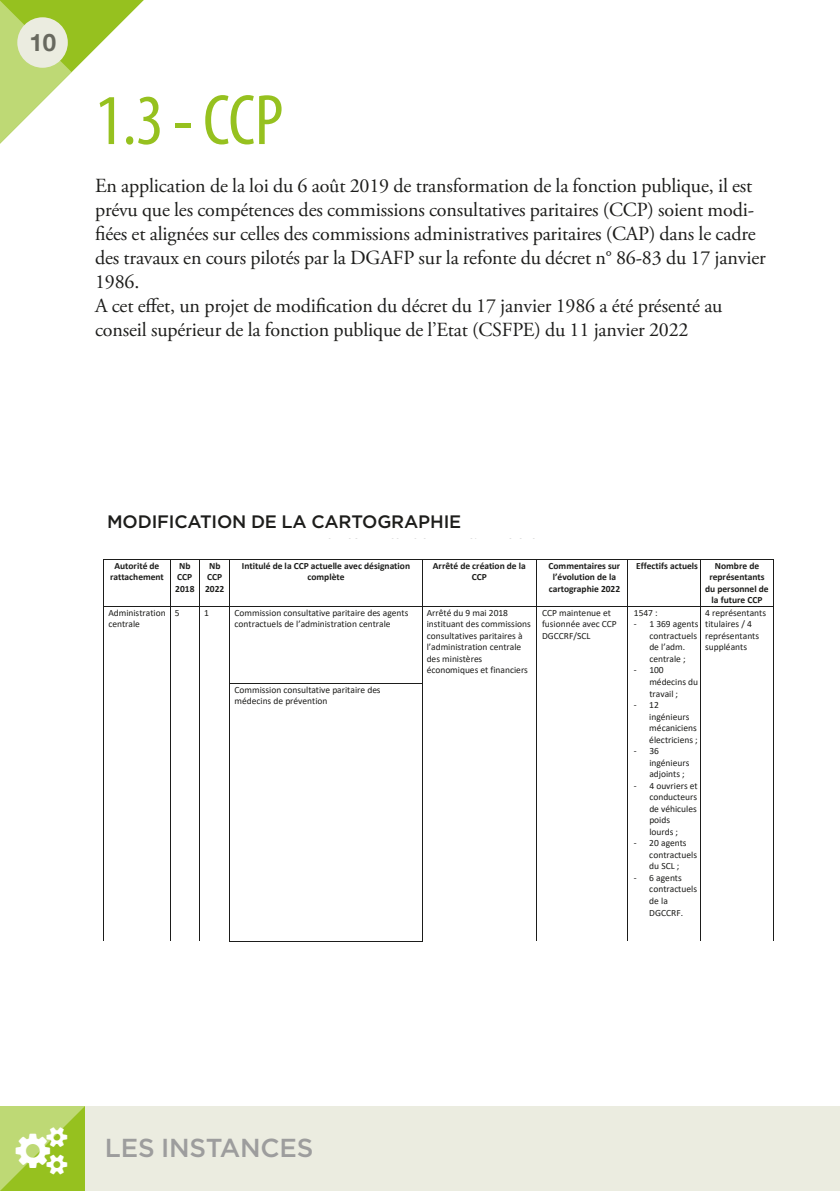
<style>
.page{position:relative;width:840px;height:1191px;background:#fff}
.page>*{position:absolute;margin:0;border:0;box-sizing:border-box;transform-origin:0 0}
.Titre_VERT__GROS{font:condensed 72px "Myriad Pro";color:#96c11f}
.t1{font:500 26px "Gotham";letter-spacing:-.01em;color:#9d9d9d}
.t2{font:700 24px "Helvetica Neue";color:#68695f}
.t3{font:20px/24px "Adobe Garamond Pro";letter-spacing:-.005em;color:#1d1d1b}
.TITRE_NV2{font:500 18px "Gotham";letter-spacing:-.01em;color:#1d1d1b}
.t4{font:9.4px/11.6px "Calibri";color:#1d1d1b}
.t5{font:700 9.4px/11.6px "Calibri";color:#1d1d1b;text-align:center}
</style>
<div class="page">
<hr style="left:104px;top:559px;width:66px;height:1px;background:#1d1d1b">
<svg style="left:170px;top:559px;width:60px;height:1px"></svg>
<hr style="left:230px;top:559px;width:191px;height:1px;background:#1d1d1b">
<hr style="left:422px;top:559px;width:114px;height:1px;background:#1d1d1b">
<hr style="left:536px;top:559px;width:91px;height:1px;background:#1d1d1b">
<hr style="left:627px;top:559px;width:73px;height:1px;background:#1d1d1b">
<hr style="left:700px;top:559px;width:72px;height:1px;background:#1d1d1b">
<hr style="left:103px;top:560px;width:1px;height:46px;background:#1d1d1b">
<hr style="left:170px;top:560px;width:1px;height:46px;background:#1d1d1b">
<hr style="left:199px;top:560px;width:1px;height:46px;background:#1d1d1b">
<hr style="left:229px;top:560px;width:1px;height:46px;background:#1d1d1b">
<hr style="left:421px;top:560px;width:1px;height:46px;background:#1d1d1b">
<hr style="left:536px;top:560px;width:1px;height:46px;background:#1d1d1b">
<hr style="left:627px;top:560px;width:1px;height:46px;background:#1d1d1b">
<hr style="left:700px;top:560px;width:1px;height:46px;background:#1d1d1b">
<hr style="left:772px;top:560px;width:1px;height:46px;background:#1d1d1b">
<hr style="left:104px;top:606px;width:66px;height:1px;background:#1d1d1b">
<svg style="left:170px;top:606px;width:60px;height:1px"></svg>
<hr style="left:230px;top:606px;width:191px;height:1px;background:#1d1d1b">
<hr style="left:422px;top:606px;width:114px;height:1px;background:#1d1d1b">
<hr style="left:536px;top:606px;width:91px;height:1px;background:#1d1d1b">
<hr style="left:627px;top:606px;width:73px;height:1px;background:#1d1d1b">
<hr style="left:700px;top:606px;width:72px;height:1px;background:#1d1d1b">
<hr style="left:103px;top:607px;width:1px;height:76px;background:#1d1d1b">
<hr style="left:170px;top:607px;width:1px;height:76px;background:#1d1d1b">
<hr style="left:199px;top:607px;width:1px;height:76px;background:#1d1d1b">
<hr style="left:229px;top:607px;width:1px;height:76px;background:#1d1d1b">
<hr style="left:421px;top:607px;width:1px;height:76px;background:#1d1d1b">
<hr style="left:536px;top:607px;width:1px;height:76px;background:#1d1d1b">
<hr style="left:627px;top:607px;width:1px;height:76px;background:#1d1d1b">
<hr style="left:700px;top:607px;width:1px;height:76px;background:#1d1d1b">
<hr style="left:772px;top:607px;width:1px;height:76px;background:#1d1d1b">
<hr style="left:230px;top:683px;width:191px;height:1px;background:#1d1d1b">
<hr style="left:103px;top:683px;width:1px;height:258px;background:#1d1d1b">
<hr style="left:170px;top:683px;width:1px;height:258px;background:#1d1d1b">
<hr style="left:199px;top:683px;width:1px;height:258px;background:#1d1d1b">
<hr style="left:229px;top:683px;width:1px;height:258px;background:#1d1d1b">
<hr style="left:229px;top:941px;width:192px;height:1px;background:#1d1d1b">
<hr style="left:421px;top:683px;width:1px;height:258px;background:#1d1d1b">
<hr style="left:536px;top:683px;width:1px;height:258px;background:#1d1d1b">
<hr style="left:627px;top:683px;width:1px;height:258px;background:#1d1d1b">
<hr style="left:700px;top:683px;width:1px;height:258px;background:#1d1d1b">
<hr style="left:772px;top:683px;width:1px;height:258px;background:#1d1d1b">
<div style="left:0;top:1106px;width:839px;height:85px;background:#ebece0"></div>
<svg style="left:71px;top:0;width:73px;height:73px"></svg>
<svg style="left:0;top:0;width:71px;height:144px"></svg>
<div style="left:17px;top:17px;width:51px;height:51px;background:#ebece0;border-radius:50%"></div>
<svg style="left:0;top:1106px;width:85px;height:85px;background:#aacc4a"></svg>
<h3 class="t2" style="left:30px;top:23px;width:28px">10</h3>
<p class="Titre_VERT__GROS" style="left:95px;top:77px;width:190px">1.3 - CCP</p>
<p class="t3" style="left:95px;top:174px;width:671px">En application de la loi du 6 août 2019 de transformation de la fonction publique, il est prévu que les compétences des commissions consultatives paritaires (CCP) soient modi&shy;fiées et alignées sur celles des commissions administratives paritaires (CAP) dans le cadre des travaux en cours pilotés par la DGAFP sur la refonte du décret n° 86-83 du 17 janvier 1986.</p>
<p class="t3" style="left:95px;top:294px;width:628px">A cet effet, un projet de modification du décret du 17 janvier 1986 a été présenté au conseil supérieur de la fonction publique de l’Etat (CSFPE) du 11 janvier 2022</p>
<p class="TITRE_NV2" style="left:107px;top:510px;width:355px">MODIFICATION DE LA CARTOGRAPHIE</p>
<p class="t5" style="left:110px;top:560px;width:55px">Autorité de rattachement</p>
<p class="t5" style="left:175px;top:560px;width:21px">Nb<br>CCP<br>2018</p>
<p class="t5" style="left:205px;top:560px;width:21px">Nb<br>CCP<br>2022</p>
<p class="t5" style="left:242px;top:560px;width:170px">Intitulé de la CCP actuelle avec désignation complète</p>
<p class="t5" style="left:432px;top:560px;width:94px">Arrêté de création de la<br>CCP</p>
<p class="t5" style="left:548px;top:560px;width:73px">Commentaires sur l’évolution de la cartographie 2022</p>
<p class="t5" style="left:636px;top:560px;width:63px">Effectifs actuels</p>
<p class="t5" style="left:704px;top:560px;width:65px">Nombre de représentants du personnel de la future CCP</p>
<p class="t4" style="left:108px;top:607px;width:59px">Administration centrale</p>
<p class="t4" style="left:175px;top:607px;width:6px">5</p>
<p class="t4" style="left:204px;top:607px;width:6px">1</p>
<p class="t4" style="left:234px;top:607px;width:175px">Commission consultative paritaire des agents contractuels de l’administration centrale</p>
<p class="t4" style="left:426px;top:607px;width:105px">Arrêté du 9 mai 2018 instituant des commissions consultatives paritaires à l’administration centrale des ministères économiques et financiers</p>
<p class="t4" style="left:541px;top:607px;width:76px">CCP maintenue et fusionnée avec CCP<br>DGCCRF/SCL</p>
<p class="t4" style="left:633px;top:607px;width:25px">1547 :</p>
<p class="t4" style="left:704px;top:607px;width:62px">4 représentants titulaires / 4 représentants suppléants</p>
<p class="t4" style="left:649px;top:618px;width:51px;text-indent:-15px">- 1 369 agents contractuels de l’adm. centrale ;</p>
<p class="t4" style="left:649px;top:664px;width:50px;text-indent:-15px">- 100 médecins du travail ;</p>
<p class="t4" style="left:649px;top:699px;width:50px;text-indent:-15px">- 12 ingénieurs mécaniciens électriciens ;</p>
<p class="t4" style="left:649px;top:745px;width:42px;text-indent:-15px">- 36 ingénieurs adjoints ;</p>
<p class="t4" style="left:649px;top:779px;width:50px;text-indent:-15px">- 4 ouvriers et conducteurs de véhicules poids<br>lourds ;</p>
<p class="t4" style="left:649px;top:837px;width:49px;text-indent:-15px">- 20 agents contractuels du SCL ;</p>
<p class="t4" style="left:649px;top:871px;width:49px;text-indent:-15px">- 6 agents contractuels de la<br>DGCCRF.</p>
<p class="t4" style="left:234px;top:683px;width:148px">Commission consultative paritaire des médecins de prévention</p>
<h2 class="t1" style="left:105px;top:1130px;width:210px">LES INSTANCES</h2>
</div>
